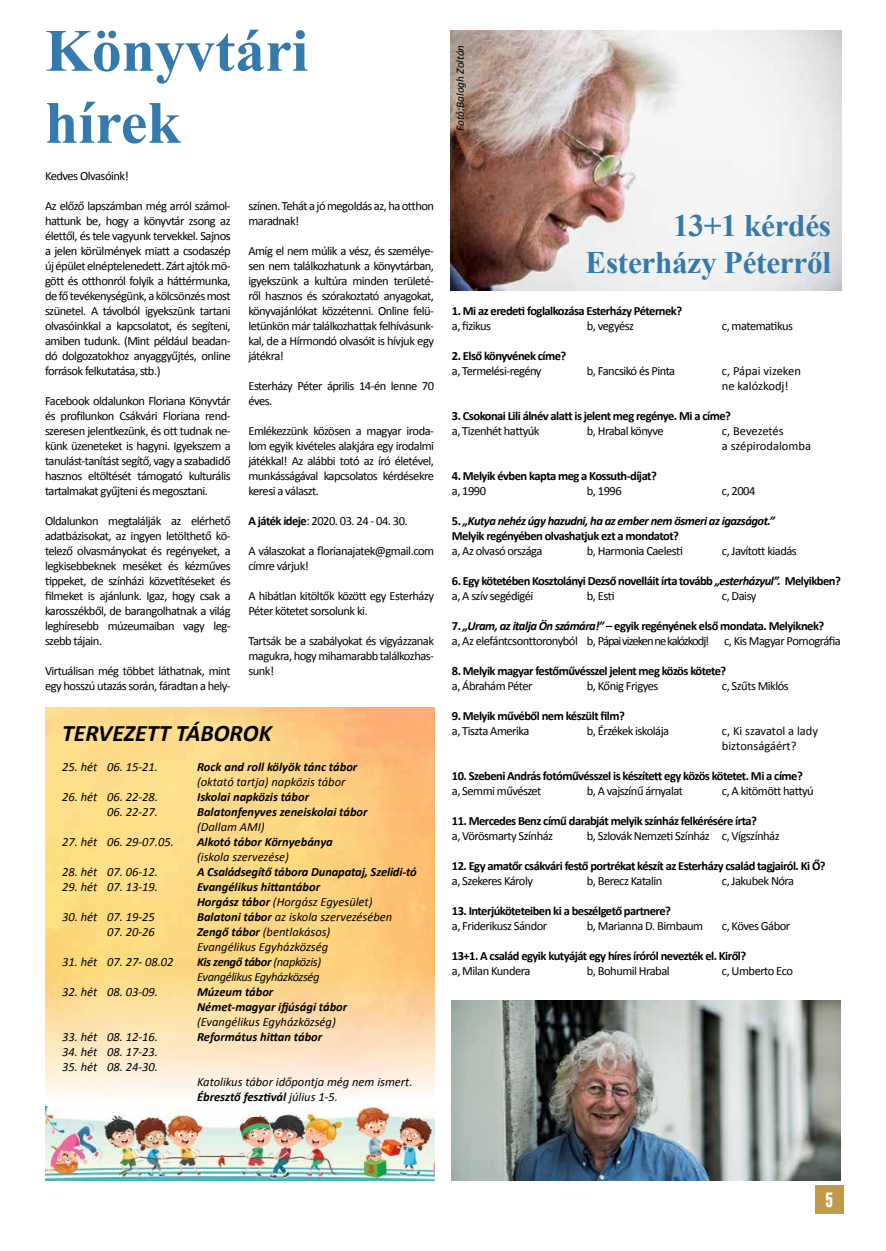
<style>
.page{position:relative;width:886px;height:1251px;background:#fff}
.page>*{position:absolute;margin:0;border:0;box-sizing:border-box;transform-origin:0 0}
.t1{font:700 60px/72px "Times New Roman";color:#357aad}
.t2{font:700 31.25px/37.5px "Times New Roman";letter-spacing:-.01em;color:#357aad;text-align:right}
.t3{font:italic 700 23.75px "Calibri";color:#000}
.t4{font:700 15px "Gobold";color:#fff}
.t5{font:12.5px/15px "Calibri";letter-spacing:-.04em;color:#000;text-align:justify}
.t6{font:700 12.5px/15px "Calibri";letter-spacing:-.04em;color:#000}
.t7{font:italic 12.5px/15px "Calibri";color:#000}
.t8{font:italic 700 12.5px/15px "Calibri";color:#000}
.t9{font:italic 700 12.5px/15px "Calibri";letter-spacing:-.04em;color:#000}
.t10{font:12.5px/15px "Calibri";color:#000}
.t11{font:italic 12.5px/15px "Calibri";letter-spacing:-.03em;color:#000}
.t12{font:italic 11.25px "Calibri";color:#000}
.s1{font-weight:700}
.s2{font-weight:400}
.s3{font-style:normal}
.s4{font-style:italic}
.s5{font-weight:700;font-style:italic}
</style>
<div class="page">
<div style="left:815px;top:1185px;width:28px;height:29px;background:#c09949"></div>
<img style="left:45px;top:1106px;width:389px;height:74px">
<img style="left:450px;top:30px;width:391px;height:260px">
<img style="left:452px;top:1000px;width:389px;height:180px">
<h1 class="t1" style="left:45px;top:13px;width:265px">Könyvtári hírek</h1>
<p class="t5" style="left:45px;top:168px;width:85px">Kedves Olvasóink!</p>
<p class="t5" style="left:45px;top:198px;width:187px">Az előző lapszámban még arról számol&shy;hattunk be, hogy a könyvtár zsong az élettől, és tele vagyunk tervekkel. Sajnos a jelen körülmények miatt a csodaszép új épület elnéptelenedett. Zárt ajtók mö&shy;gött és otthonról folyik a háttérmunka, de fő tevékenységünk, a kölcsönzés most szünetel. A távolból igyekszünk tartani olvasóinkkal a kapcsolatot, és segíteni, amiben tudunk. (Mint például beadan&shy;dó dolgozatokhoz anyaggyűjtés, online források felkutatása, stb.)</p>
<p class="t5" style="left:45px;top:393px;width:187px">Facebook oldalunkon Floriana Könyvtár és profilunkon Csákvári Floriana rend&shy;szeresen jelentkezünk, és ott tudnak ne&shy;künk üzeneteket is hagyni. Igyekszem a tanulást-tanítást segítő, vagy a szabadidő hasznos eltöltését támogató kulturális tartalmakat gyűjteni és megosztani.</p>
<p class="t5" style="left:45px;top:513px;width:187px">Oldalunkon megtalálják az elérhető adatbázisokat, az ingyen letölthető kö&shy;telező olvasmányokat és regényeket, a legkisebbeknek meséket és kézműves tippeket, de színházi közvetítéseket és filmeket is ajánlunk. Igaz, hogy csak a karosszékből, de barangolhatnak a világ leghíresebb múzeumaiban vagy leg&shy;szebb tájain.</p>
<p class="t5" style="left:45px;top:663px;width:187px">Virtuálisan még többet láthatnak, mint egy hosszú utazás során, fáradtan a hely-</p>
<p class="t5" style="left:248px;top:198px;width:187px">színen. Tehát a jó megoldás az, ha otthon maradnak!</p>
<p class="t5" style="left:248px;top:243px;width:187px">Amíg el nem múlik a vész, és személye&shy;sen nem találkozhatunk a könyvtárban, igyekszünk a kultúra minden területé&shy;ről hasznos és szórakoztató anyagokat, könyvajánlókat közzétenni. Online felü&shy;letünkön már találkozhattak felhívásunk&shy;kal, de a Hírmondó olvasóit is hívjuk egy játékra!</p>
<p class="t5" style="left:248px;top:378px;width:187px">Esterházy Péter április 14-én lenne 70 éves.</p>
<p class="t5" style="left:248px;top:423px;width:187px">Emlékezzünk közösen a magyar iroda&shy;lom egyik kivételes alakjára egy irodalmi játékkal! Az alábbi totó az író életével, munkásságával kapcsolatos kérdésekre keresi a választ.</p>
<p class="t5" style="left:248px;top:513px;width:161px"><span class="s1">A játék ideje</span>: 2020. 03. 24 - 04. 30.</p>
<p class="t5" style="left:248px;top:543px;width:187px">A válaszokat a florianajatek@gmail.com címre várjuk!</p>
<p class="t5" style="left:248px;top:588px;width:187px">A hibátlan kitöltők között egy Esterházy<br>Péter kötetet sorsolunk ki.</p>
<p class="t5" style="left:248px;top:633px;width:187px">Tartsák be a szabályokat és vigyázzanak magukra, hogy mihamarabb találkozhas&shy;sunk!</p>
<h3 class="t3" style="left:62px;top:718px;width:211px">TERVEZETT TÁBOROK</h3>
<p class="t7" style="left:62px;top:759px;width:97px">25. hét 06. 15-21.</p>
<p class="t8" style="left:197px;top:759px;width:162px">Rock and roll kölyök tánc tábor</p>
<p class="t7" style="left:197px;top:774px;width:150px">(oktató tartja) napközis tábor</p>
<p class="t7" style="left:62px;top:789px;width:97px">26. hét 06. 22-28.</p>
<p class="t8" style="left:197px;top:789px;width:114px">Iskolai napközis tábor</p>
<p class="t7" style="left:107px;top:804px;width:52px">06. 22-27.</p>
<p class="t8" style="left:197px;top:804px;width:172px">Balatonfenyves zeneiskolai tábor</p>
<p class="t7" style="left:197px;top:819px;width:69px">(Dallam AMI)</p>
<p class="t7" style="left:62px;top:834px;width:113px">27. hét 06. 29-07.05.</p>
<p class="t8" style="left:197px;top:834px;width:137px">Alkotó tábor Környebánya</p>
<p class="t7" style="left:197px;top:849px;width:93px">(iskola szervezése)</p>
<p class="t7" style="left:62px;top:864px;width:97px">28. hét 07. 06-12.</p>
<p class="t8" style="left:197px;top:864px;width:221px">A Családsegítő tábora Dunapataj, Szelidi-tó</p>
<p class="t7" style="left:62px;top:879px;width:97px">29. hét 07. 13-19.</p>
<p class="t8" style="left:197px;top:879px;width:177px">Evangélikus hittantábor<br>Horgász tábor <span class="s2">(Horgász Egyesület)</span></p>
<p class="t7" style="left:62px;top:909px;width:94px">30. hét 07. 19-25</p>
<p class="t7" style="left:197px;top:909px;width:197px"><span class="s1">Balatoni tábor</span> az iskola szervezésében</p>
<p class="t7" style="left:107px;top:924px;width:49px">07. 20-26</p>
<p class="t7" style="left:197px;top:924px;width:135px"><span class="s1">Zengő tábor</span> (bentlakásos)<br>Evangélikus Egyházközség</p>
<p class="t7" style="left:62px;top:954px;width:113px">31. hét 07. 27- 08.02</p>
<p class="t11" style="left:197px;top:954px;width:126px"><span class="s1">Kis zengő tábor</span> (napközis)<br>Evangélikus Egyházközség</p>
<p class="t7" style="left:62px;top:984px;width:97px">32. hét 08. 03-09.</p>
<p class="t8" style="left:197px;top:984px;width:152px">Múzeum tábor<br>Német-magyar ifjúsági tábor</p>
<p class="t7" style="left:197px;top:1014px;width:140px">(Evangélikus Egyházközség)</p>
<p class="t7" style="left:62px;top:1029px;width:97px">33. hét 08. 12-16.</p>
<p class="t8" style="left:197px;top:1029px;width:127px">Református hittan tábor</p>
<p class="t7" style="left:62px;top:1044px;width:97px">34. hét 08. 17-23.</p>
<p class="t7" style="left:62px;top:1059px;width:97px">35. hét 08. 24-30.</p>
<p class="t7" style="left:197px;top:1074px;width:217px">Katolikus tábor időpontja még nem ismert.<br><span class="s1">Ébresztő fesztivál</span> július 1-5.</p>
<p class="t12" style="left:452px;top:131px;width:88px;rotate:-90deg">Fotó:Balogh Zoltán</p>
<h2 class="t2" style="left:585px;top:206px;width:247px">13+1 kérdés<br>Esterházy Péterről</h2>
<p class="t6" style="left:452px;top:303px;width:232px">1. Mi az eredeti foglalkozása Esterházy Péternek?</p>
<p class="t5" style="left:452px;top:318px;width:41px">a, fizikus</p>
<p class="t5" style="left:587px;top:318px;width:49px">b, vegyész</p>
<p class="t5" style="left:722px;top:318px;width:73px">c, matematikus</p>
<p class="t6" style="left:452px;top:348px;width:116px">2. Első könyvének címe?</p>
<p class="t5" style="left:452px;top:363px;width:91px">a, Termelési-regény</p>
<p class="t5" style="left:587px;top:363px;width:90px">b, Fancsikó és Pinta</p>
<p class="t10" style="left:722px;top:363px;width:81px">c, Pápai vizeken ne kalózkodj!</p>
<p class="t6" style="left:452px;top:408px;width:281px">3. Csokonai Lili álnév alatt is jelent meg regénye. Mi a címe?</p>
<p class="t5" style="left:452px;top:423px;width:89px">a, Tizenhét hattyúk</p>
<p class="t5" style="left:587px;top:423px;width:78px">b, Hrabal könyve</p>
<p class="t10" style="left:722px;top:423px;width:91px">c, Bevezetés<br>a szépirodalomba</p>
<p class="t6" style="left:452px;top:468px;width:206px">4. Melyik évben kapta meg a Kossuth-díjat?</p>
<p class="t5" style="left:452px;top:483px;width:36px">a, 1990</p>
<p class="t5" style="left:587px;top:483px;width:36px">b, 1996</p>
<p class="t5" style="left:722px;top:483px;width:35px">c, 2004</p>
<p class="t9" style="left:452px;top:513px;width:324px"><span class="s3">5.</span> „Kutya nehéz úgy hazudni, ha az ember nem ösmeri az igazságot.”<br><span class="s3">Melyik regényében olvashatjuk ezt a mondatot?</span></p>
<p class="t5" style="left:452px;top:543px;width:92px">a, Az olvasó országa</p>
<p class="t5" style="left:587px;top:543px;width:98px">b, Harmonia Caelesti</p>
<p class="t5" style="left:722px;top:543px;width:76px">c, Javított kiadás</p>
<p class="t6" style="left:452px;top:573px;width:391px">6. Egy kötetében Kosztolányi Dezső novelláit írta tovább <span class="s4">„esterházyul”.</span> Melyikben? <span class="s2">a, A szív segédigéi</span></p>
<p class="t5" style="left:587px;top:588px;width:29px">b, Esti</p>
<p class="t5" style="left:722px;top:588px;width:36px">c, Daisy</p>
<p class="t5" style="left:452px;top:618px;width:391px"><span class="s1">7.</span> <span class="s5">„Uram, az italja Ön számára!”</span> <span class="s1">– egyik regényének első mondata. Melyiknek?<br></span>a, Az elefántcsonttoronyból b, Pápai vizeken ne kalózkodj! c, Kis Magyar Pornográfia</p>
<p class="t6" style="left:452px;top:663px;width:276px">8. Melyik magyar festőművésszel jelent meg közös kötete?</p>
<p class="t5" style="left:452px;top:678px;width:82px">a, Ábrahám Péter</p>
<p class="t5" style="left:587px;top:678px;width:73px">b, Kőnig Frigyes</p>
<p class="t5" style="left:722px;top:678px;width:68px">c, Szűts Miklós</p>
<p class="t6" style="left:452px;top:708px;width:175px">9. Melyik művéből nem készült film?</p>
<p class="t5" style="left:452px;top:723px;width:79px">a, Tiszta Amerika</p>
<p class="t5" style="left:587px;top:723px;width:84px">b, Érzékek iskolája</p>
<p class="t10" style="left:722px;top:723px;width:98px">c, Ki szavatol a lady biztonságáért?</p>
<p class="t6" style="left:452px;top:768px;width:352px">10. Szebeni András fotóművésszel is készített egy közös kötetet. Mi a címe?</p>
<p class="t5" style="left:452px;top:783px;width:91px">a, Semmi művészet</p>
<p class="t5" style="left:587px;top:783px;width:98px">b, A vajszínű árnyalat</p>
<p class="t5" style="left:722px;top:783px;width:93px">c, A kitömött hattyú</p>
<p class="t6" style="left:452px;top:813px;width:306px">11. Mercedes Benz című darabját melyik színház felkérésére írta?</p>
<p class="t5" style="left:452px;top:828px;width:103px">a, Vörösmarty Színház</p>
<p class="t5" style="left:587px;top:828px;width:194px">b, Szlovák Nemzeti Színház c, Vígszínház</p>
<p class="t6" style="left:452px;top:858px;width:375px">12. Egy amatőr csákvári festő portrékat készít az Esterházy család tagjairól. Ki Ő?</p>
<p class="t5" style="left:452px;top:873px;width:83px">a, Szekeres Károly</p>
<p class="t5" style="left:587px;top:873px;width:77px">b, Berecz Katalin</p>
<p class="t5" style="left:722px;top:873px;width:74px">c, Jakubek Nóra</p>
<p class="t6" style="left:452px;top:903px;width:221px">13. Interjúköteteiben ki a beszélgető partnere?</p>
<p class="t5" style="left:452px;top:918px;width:97px">a, Friderikusz Sándor</p>
<p class="t5" style="left:587px;top:918px;width:118px">b, Marianna D. Birnbaum</p>
<p class="t5" style="left:722px;top:918px;width:70px">c, Köves Gábor</p>
<p class="t6" style="left:452px;top:948px;width:296px">13+1. A család egyik kutyáját egy híres íróról nevezték el. Kiről?</p>
<p class="t5" style="left:452px;top:963px;width:80px">a, Milan Kundera</p>
<p class="t5" style="left:587px;top:963px;width:84px">b, Bohumil Hrabal</p>
<p class="t5" style="left:722px;top:963px;width:73px">c, Umberto Eco</p>
<p class="t4" style="left:825px;top:1190px;width:10px">5</p>
</div>
